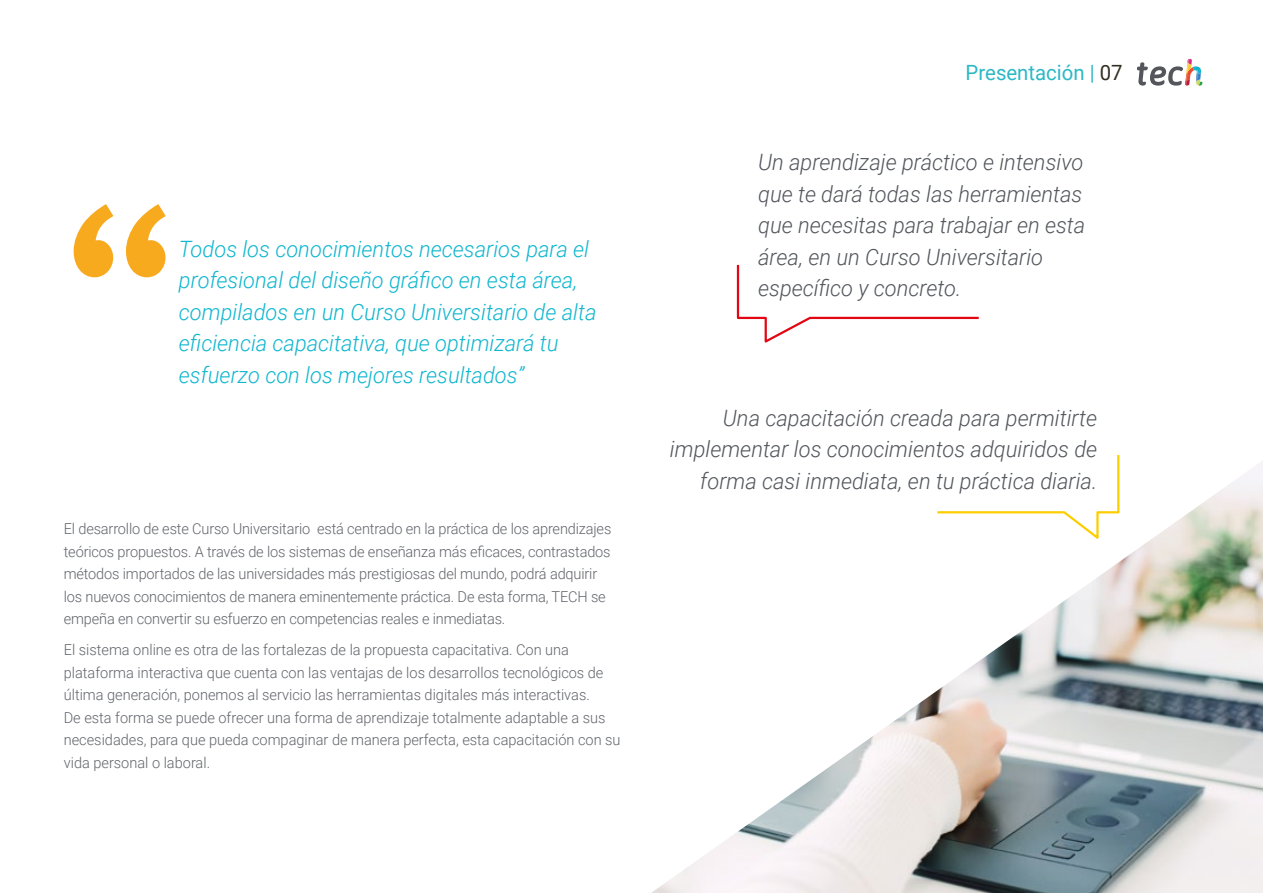
<style>
.page{position:relative;width:1263px;height:893px;background:#fff}
.page>*{position:absolute;margin:0;border:0;box-sizing:border-box;transform-origin:0 0}
.t1{font:italic 300 22.5px/31.5px "Roboto";color:#52555b}
.t2{font:italic 300 22.5px/31.5px "Roboto";color:#0fb6cf}
.t3{font:21px "Roboto";color:#2db8c5}
.t4{font:300 15px/22.5px "Roboto";letter-spacing:-.01em;color:#61646a}
.s1{color:#312e20}
</style>
<div class="page">
<svg style="left:1137px;top:59px;width:65px;height:27px"></svg>
<img style="left:651px;top:461px;width:612px;height:432px">
<svg style="left:74px;top:204px;width:92px;height:73px"></svg>
<svg style="left:736px;top:264px;width:243px;height:79px"></svg>
<svg style="left:935px;top:455px;width:185px;height:87px"></svg>
<h1 class="t2" style="left:179px;top:232px;width:419px">Todos los conocimientos necesarios para el profesional del diseño gráfico en esta área, compilados en un Curso Universitario de alta eficiencia capacitativa, que optimizará tu esfuerzo con los mejores resultados”</h1>
<p class="t4" style="left:64px;top:517px;width:549px">El desarrollo de este Curso Universitario está centrado en la práctica de los aprendizajes teóricos propuestos. A través de los sistemas de enseñanza más eficaces, contrastados métodos importados de las universidades más prestigiosas del mundo, podrá adquirir los nuevos conocimientos de manera eminentemente práctica. De esta forma, TECH se empeña en convertir su esfuerzo en competencias reales e inmediatas.</p>
<p class="t4" style="left:64px;top:638px;width:558px">El sistema online es otra de las fortalezas de la propuesta capacitativa. Con una plataforma interactiva que cuenta con las ventajas de los desarrollos tecnológicos de última generación, ponemos al servicio las herramientas digitales más interactivas.<br>De esta forma se puede ofrecer una forma de aprendizaje totalmente adaptable a sus necesidades, para que pueda compaginar de manera perfecta, esta capacitación con su vida personal o laboral.</p>
<h2 class="t3" style="left:966px;top:57px;width:159px">Presentación | <span class="s1">07</span></h2>
<h1 class="t1" style="left:758px;top:146px;width:329px">Un aprendizaje práctico e intensivo que te dará todas las herramientas que necesitas para trabajar en esta área, en un Curso Universitario específico y concreto.</h1>
<h1 class="t1" style="left:670px;top:401px;width:429px;text-align:right">Una capacitación creada para permitirte implementar los conocimientos adquiridos de forma casi inmediata, en tu práctica diaria.</h1>
</div>
